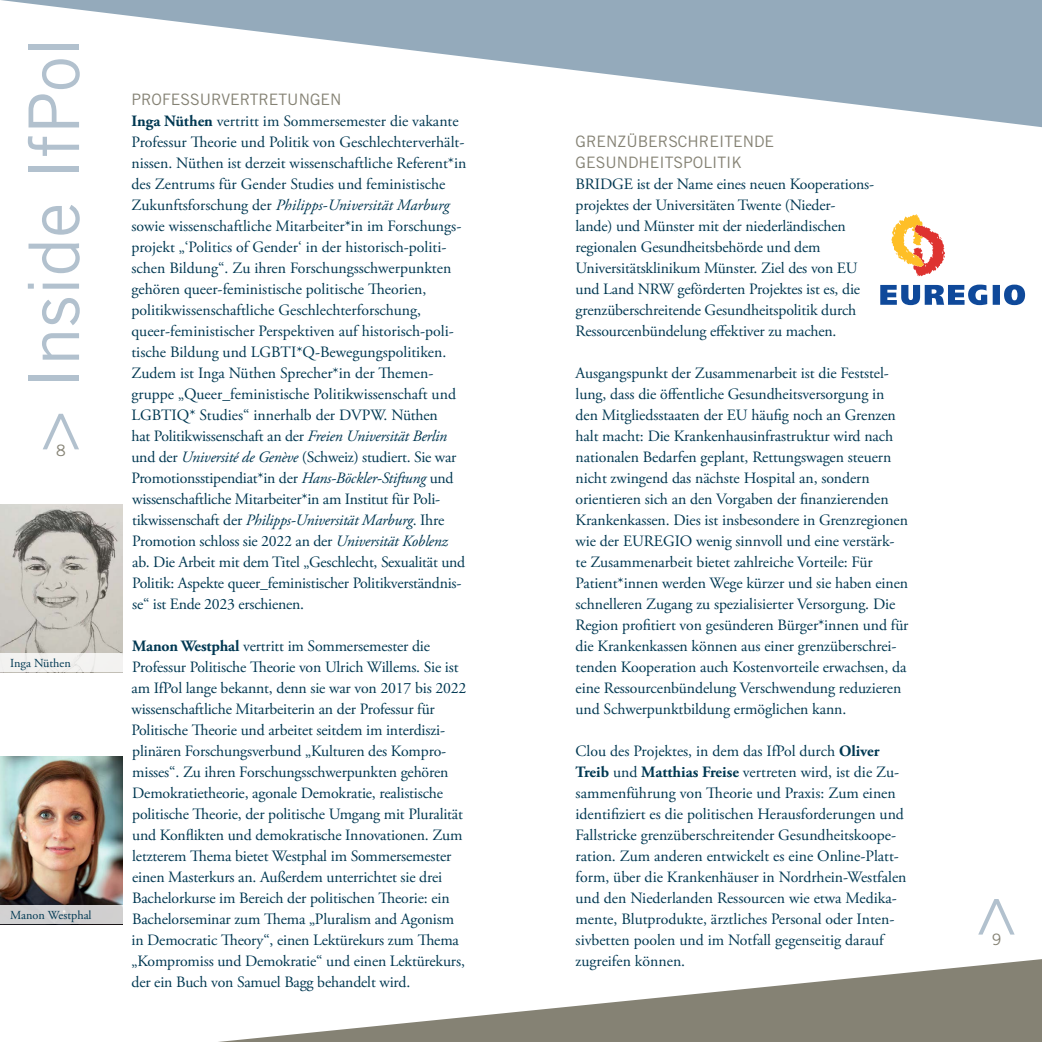
<style>
.page{position:relative;width:1042px;height:1042px;background:#fff}
.page>*{position:absolute;margin:0;border:0;box-sizing:border-box;transform-origin:0 0}
.t1{font:70px "Trade Gothic LT Std";color:#b2c1ce}
.t2{font:15.75px/21px "Adobe Garamond Pro";letter-spacing:-.005em;color:#003852}
.t3{font:15.75px/21px "Trade Gothic LT Std";color:#858274}
.t4{font:12.25px "Adobe Garamond Pro";color:#003852}
.s1{font-weight:700}
.s2{font-style:italic}
</style>
<div class="page">
<svg style="left:1px;top:0;width:1041px;height:128px"></svg>
<svg style="left:218px;top:959px;width:824px;height:83px"></svg>
<img style="left:0;top:504px;width:122px;height:149px">
<img style="left:0;top:756px;width:122px;height:149px">
<div style="left:0;top:653px;width:122px;height:19px;background:#f3f2f0"></div>
<div style="left:0;top:905px;width:122px;height:19px;background:#d0d0d0"></div>
<svg style="left:880px;top:285px;width:145px;height:20px"></svg>
<svg style="left:891px;top:214px;width:54px;height:62px"></svg>
<h1 class="t1" style="left:12px;top:452px;width:417px;rotate:-90deg">&gt; INSIDE IFPOL</h1>
<p class="t3" style="left:56px;top:440px;width:11px">8</p>
<p class="t4" style="left:10px;top:656px;width:62px">Inga Nüthen</p>
<p class="t4" style="left:10px;top:908px;width:83px">Manon Westphal</p>
<p class="t3" style="left:131px;top:89px;width:50px">PROFESS</p>
<p class="t3" style="left:200px;top:89px;width:110px">URVERTRETUNGEN</p>
<p class="t2" style="left:131px;top:111px;width:336px"><span class="s1">Inga Nüthen</span> vertritt im Sommersemester die vakante Professur Theorie und Politik von Geschlechterverhält&shy;nissen. Nüthen ist derzeit wissenschaftliche Referent*in des Zentrums für Gender Studies und feministische Zukunftsforschung der <span class="s2">Philipps-Universität Marburg </span>sowie wissenschaftliche Mitarbeiter*in im Forschungs&shy;projekt „‘Politics of Gender‘ in der historisch-politi&shy;schen Bildung“. Zu ihren Forschungsschwerpunkten gehören queer-feministische politische Theorien, politikwissenschaftliche Geschlechterforschung, queer-feministischer Perspektiven auf historisch-poli&shy;tische Bildung und LGBTI*Q-Bewegungspolitiken.<br>Zudem ist Inga Nüthen Sprecher*in der Themen&shy;gruppe „Queer_feministische Politikwissenschaft und LGBTIQ* Studies“ innerhalb der DVPW. Nüthen<br>hat Politikwissenschaft an der <span class="s2">Freien Universität Berlin </span>und der <span class="s2">Université de Genève</span> (Schweiz) studiert. Sie war Promotionsstipendiat*in der <span class="s2">Hans-Böckler-Stiftung</span> und wissenschaftliche Mitarbeiter*in am Institut für Poli&shy;tikwissenschaft der <span class="s2">Philipps-Universität Marburg</span>. Ihre Promotion schloss sie 2022 an der <span class="s2">Universität Koblenz </span>ab. Die Arbeit mit dem Titel „Geschlecht, Sexualität und Politik: Aspekte queer_feministischer Politikverständnis&shy;se“ ist Ende 2023 erschienen.</p>
<p class="t2" style="left:131px;top:636px;width:336px"><span class="s1">Manon Westphal</span> vertritt im Sommersemester die Professur Politische Theorie von Ulrich Willems. Sie ist am IfPol lange bekannt, denn sie war von 2017 bis 2022 wissenschaftliche Mitarbeiterin an der Professur für Politische Theorie und arbeitet seitdem im interdiszi&shy;plinären Forschungsverbund „Kulturen des Kompro&shy;misses“. Zu ihren Forschungsschwerpunkten gehören Demokratietheorie, agonale Demokratie, realistische politische Theorie, der politische Umgang mit Pluralität und Konflikten und demokratische Innovationen. Zum letzterem Thema bietet Westphal im Sommersemester einen Masterkurs an. Außerdem unterrichtet sie drei Bachelorkurse im Bereich der politischen Theorie: ein Bachelorseminar zum Thema „Pluralism and Agonism in Democratic Theory“, einen Lektürekurs zum Thema „Kompromiss und Demokratie“ und einen Lektürekurs, der ein Buch von Samuel Bagg behandelt wird.</p>
<p class="t3" style="left:575px;top:131px;width:198px">GRENZÜBERSCHREITEN DE<br>GESUN DHEITSPOLITI K</p>
<p class="t2" style="left:575px;top:174px;width:300px">BRIDGE ist der Name eines neuen Kooperations&shy;projektes der Universitäten Twente (Nieder&shy;lande) und Münster mit der niederländischen regionalen Gesundheitsbehörde und dem Universitätsklinikum Münster. Ziel des von EU und Land NRW geförderten Projektes ist es, die grenzüberschreitende Gesundheitspolitik durch Ressourcenbündelung effektiver zu machen.</p>
<p class="t2" style="left:575px;top:363px;width:334px">Ausgangspunkt der Zusammenarbeit ist die Feststel&shy;lung, dass die öffentliche Gesundheitsversorgung in den Mitgliedsstaaten der EU häufig noch an Grenzen halt macht: Die Krankenhausinfrastruktur wird nach nationalen Bedarfen geplant, Rettungswagen steuern nicht zwingend das nächste Hospital an, sondern orientieren sich an den Vorgaben der finanzierenden Krankenkassen. Dies ist insbesondere in Grenzregionen wie der EUREGIO wenig sinnvoll und eine verstärk&shy;te Zusammenarbeit bietet zahlreiche Vorteile: Für Patient*innen werden Wege kürzer und sie haben einen schnelleren Zugang zu spezialisierter Versorgung. Die Region profitiert von gesünderen Bürger*innen und für die Krankenkassen können aus einer grenzüberschrei&shy;tenden Kooperation auch Kostenvorteile erwachsen, da eine Ressourcenbündelung Verschwendung reduzieren und Schwerpunktbildung ermöglichen kann.</p>
<p class="t2" style="left:575px;top:741px;width:332px">Clou des Projektes, in dem das IfPol durch <span class="s1">Oliver Treib</span> und <span class="s1">Matthias Freise</span> vertreten wird, ist die Zu&shy;sammenführung von Theorie und Praxis: Zum einen identifiziert es die politischen Herausforderungen und Fallstricke grenzüberschreitender Gesundheitskoope&shy;ration. Zum anderen entwickelt es eine Online-Platt&shy;form, über die Krankenhäuser in Nordrhein-Westfalen und den Niederlanden Ressourcen wie etwa Medika&shy;mente, Blutprodukte, ärztliches Personal oder Inten&shy;sivbetten poolen und im Notfall gegenseitig darauf zugreifen können.</p>
<h1 class="t1" style="left:947px;top:938px;width:44px;rotate:-90deg">&gt;</h1>
<p class="t3" style="left:992px;top:929px;width:11px">9</p>
</div>
